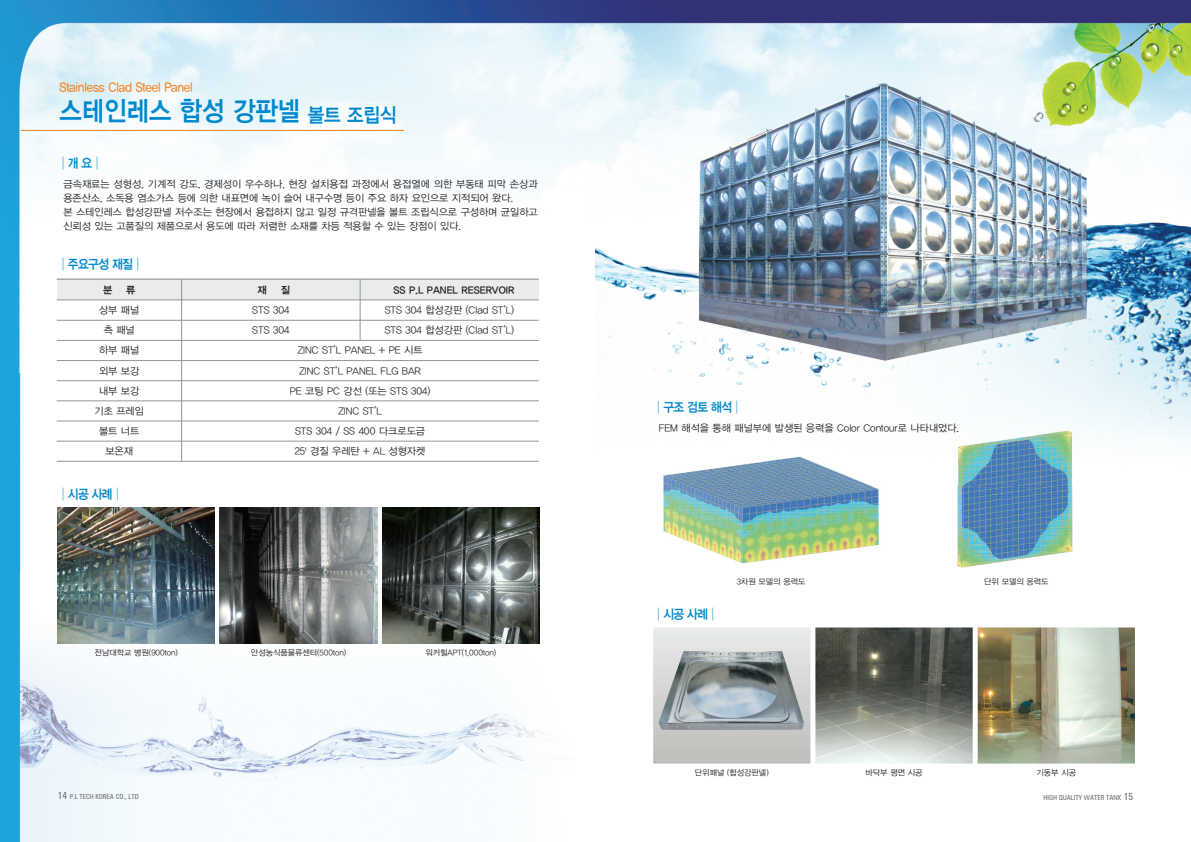
<style>
.page{position:relative;width:1191px;height:842px;background:#fff}
.page>*{position:absolute;margin:0;border:0;box-sizing:border-box;transform-origin:0 0}
.t1{font:27px "YDVYGO14";color:#0089cf;scale:.9 1}
.t2{font:13px "YDVYGO14";letter-spacing:-.05em;color:#0089cf;scale:.9 1}
.t3{font:13px "YDVYGO13";letter-spacing:-.015em;color:#f58220;scale:.9 1}
.t4{font:10px/14px "YDVYGO12";color:#231f20}
.t5{font:10px "YDVYGO14";color:#231f20}
.t6{font:8px "YDVYGO12";color:#231f20}
.t7{font:condensed 7px "Zurich BT";color:#6c6d70}
.s1{font-size:20px}
.s2{font-size:10px}
</style>
<div class="page">
<img style="left:0;top:0;width:540px;height:842px">
<img style="left:17px;top:0;width:1174px;height:77px">
<img style="left:17px;top:77px;width:578px;height:296px">
<img style="left:19px;top:573px;width:526px;height:269px">
<img style="left:595px;top:77px;width:596px;height:362px">
<hr style="left:21px;top:130px;width:383px;height:1px;background:#f58220">
<div style="left:57px;top:279px;width:125px;height:21px;background:#e9eceb"></div>
<div style="left:182px;top:279px;width:178px;height:21px;background:#e9eceb"></div>
<div style="left:360px;top:279px;width:178px;height:21px;background:#e9eceb"></div>
<div style="left:57px;top:300px;width:125px;height:20px;background:#fff"></div>
<div style="left:182px;top:300px;width:178px;height:20px;background:#fff"></div>
<div style="left:360px;top:300px;width:178px;height:20px;background:#fff"></div>
<div style="left:57px;top:320px;width:125px;height:20px;background:#fff"></div>
<div style="left:182px;top:320px;width:178px;height:20px;background:#fff"></div>
<div style="left:360px;top:320px;width:178px;height:20px;background:#fff"></div>
<div style="left:57px;top:340px;width:125px;height:21px;background:#fff"></div>
<div style="left:182px;top:340px;width:356px;height:21px;background:#fff"></div>
<div style="left:57px;top:361px;width:125px;height:20px;background:#fff"></div>
<div style="left:182px;top:361px;width:356px;height:20px;background:#fff"></div>
<div style="left:57px;top:381px;width:125px;height:20px;background:#fff"></div>
<div style="left:182px;top:381px;width:356px;height:20px;background:#fff"></div>
<div style="left:57px;top:401px;width:125px;height:20px;background:#fff"></div>
<div style="left:182px;top:401px;width:356px;height:20px;background:#fff"></div>
<div style="left:57px;top:421px;width:125px;height:20px;background:#fff"></div>
<div style="left:182px;top:421px;width:356px;height:20px;background:#fff"></div>
<div style="left:57px;top:441px;width:125px;height:20px;background:#fff"></div>
<div style="left:182px;top:441px;width:356px;height:20px;background:#fff"></div>
<hr style="left:181px;top:279px;width:1px;height:182px;background:#939598">
<hr style="left:360px;top:279px;width:1px;height:62px;background:#939598">
<hr style="left:57px;top:279px;width:482px;height:1px;background:#939598">
<hr style="left:57px;top:299px;width:482px;height:1px;background:#939598">
<hr style="left:57px;top:320px;width:482px;height:1px;background:#939598">
<hr style="left:57px;top:340px;width:482px;height:1px;background:#939598">
<hr style="left:57px;top:360px;width:482px;height:1px;background:#939598">
<hr style="left:57px;top:380px;width:482px;height:1px;background:#939598">
<hr style="left:57px;top:401px;width:482px;height:1px;background:#939598">
<hr style="left:57px;top:421px;width:482px;height:1px;background:#939598">
<hr style="left:57px;top:441px;width:482px;height:1px;background:#939598">
<hr style="left:57px;top:461px;width:482px;height:1px;background:#939598">
<svg style="left:653px;top:627px;width:157px;height:136px;background:#b6bbbb"></svg>
<img style="left:661px;top:722px;width:143px;height:8px">
<img style="left:815px;top:627px;width:157px;height:136px">
<img style="left:977px;top:627px;width:158px;height:136px">
<img style="left:663px;top:456px;width:216px;height:108px">
<img style="left:948px;top:425px;width:136px;height:143px">
<img style="left:58px;top:508px;width:157px;height:136px">
<img style="left:220px;top:508px;width:157px;height:136px">
<img style="left:382px;top:508px;width:157px;height:136px">
<h2 class="t3" style="left:60px;top:80px;width:149px">Stainless Clad Steel Panel</h2>
<h1 class="t1" style="left:60px;top:95px;width:376px">스테인레스 합성 강판넬 <span class="s1">볼트 조립식</span></h1>
<h2 class="t2" style="left:58px;top:156px;width:51px">│개 요│</h2>
<p class="t4" style="left:63px;top:177px;width:476px">금속재료는 성형성, 기계적 강도, 경제성이 우수하나, 현장 설치용접 과정에서 용접열에 의한 부동태 피막 손상과 용존산소, 소독용 염소가스 등에 의한 내표면에 녹이 슬어 내구수명 등이 주요 하자 요인으로 지적되어 왔다.<br>본 스테인레스 합성강판넬 저수조는 현장에서 용접하지 않고 일정 규격판넬을 볼트 조립식으로 구성하며 균일하고 신뢰성 있는 고품질의 제품으로서 용도에 따라 저렴한 소재를 차등 적용할 수 있는 장점이 있다.</p>
<h2 class="t2" style="left:58px;top:256px;width:97px">│주요구성 재질│</h2>
<p class="t5" style="left:103px;top:284px;width:11px">분</p>
<p class="t5" style="left:126px;top:284px;width:11px">류</p>
<p class="t5" style="left:257px;top:284px;width:11px">재</p>
<p class="t5" style="left:281px;top:284px;width:11px">질</p>
<p class="t5" style="left:393px;top:284px;width:122px">SS P.L PANEL RESERVOIR</p>
<p class="t4" style="left:99px;top:303px;width:42px">상부 패널</p>
<p class="t4" style="left:252px;top:303px;width:39px">STS 304</p>
<p class="t4" style="left:385px;top:303px;width:131px">STS 304 합성강판 (Clad ST’L)</p>
<p class="t4" style="left:104px;top:323px;width:33px">측 패널</p>
<p class="t4" style="left:252px;top:323px;width:39px">STS 304</p>
<p class="t4" style="left:385px;top:323px;width:131px">STS 304 합성강판 (Clad ST’L)</p>
<p class="t4" style="left:99px;top:343px;width:42px">하부 패널</p>
<p class="t4" style="left:298px;top:343px;width:126px">ZINC ST’L PANEL + PE 시트</p>
<p class="t4" style="left:99px;top:364px;width:42px">외부 보강</p>
<p class="t4" style="left:299px;top:364px;width:123px">ZINC ST’L PANEL FLG BAR</p>
<p class="t4" style="left:99px;top:384px;width:42px">내부 보강</p>
<p class="t4" style="left:290px;top:384px;width:142px">PE 코팅 PC 강선 (또는 STS 304)</p>
<p class="t4" style="left:94px;top:404px;width:51px">기초 프레임</p>
<p class="t4" style="left:338px;top:404px;width:45px">ZINC ST’L</p>
<p class="t4" style="left:99px;top:424px;width:42px">볼트 너트</p>
<p class="t4" style="left:295px;top:424px;width:131px">STS 304 / SS 400 다크로도금</p>
<p class="t4" style="left:105px;top:444px;width:29px">보온재</p>
<p class="t4" style="left:295px;top:444px;width:132px">25<sup>t</sup> 경질 우레탄 + AL 성형자켓</p>
<h2 class="t2" style="left:58px;top:486px;width:74px">│시공 사례│</h2>
<p class="t6" style="left:95px;top:648px;width:85px">전남대학교 병원(900ton)</p>
<p class="t6" style="left:251px;top:648px;width:97px">안성농식품물류센터(500ton)</p>
<p class="t6" style="left:425px;top:648px;width:72px">워커힐APT(1,000ton)</p>
<h2 class="t2" style="left:653px;top:400px;width:100px">│구조 검토 해석│</h2>
<p class="t4" style="left:659px;top:421px;width:302px">FEM 해석을 통해 패널부에 발생된 응력을 Color Contour로 나타내었다.</p>
<h2 class="t2" style="left:653px;top:606px;width:74px">│시공 사례│</h2>
<p class="t6" style="left:736px;top:577px;width:70px">3차원 모델의 응력도</p>
<p class="t6" style="left:984px;top:577px;width:66px">단위 모델의 응력도</p>
<p class="t6" style="left:695px;top:768px;width:75px">단위패널 (합성강판넬)</p>
<p class="t6" style="left:865px;top:768px;width:59px">바닥부 평면 시공</p>
<p class="t6" style="left:1036px;top:768px;width:41px">기둥부 시공</p>
<p class="t7" style="left:58px;top:792px;width:82px"><span class="s2">14</span> P.L TECH KOREA CO., LTD</p>
<p class="t7" style="left:1043px;top:793px;width:91px">HIGH QUALITY WATER TANK <span class="s2">15</span></p>
</div>
